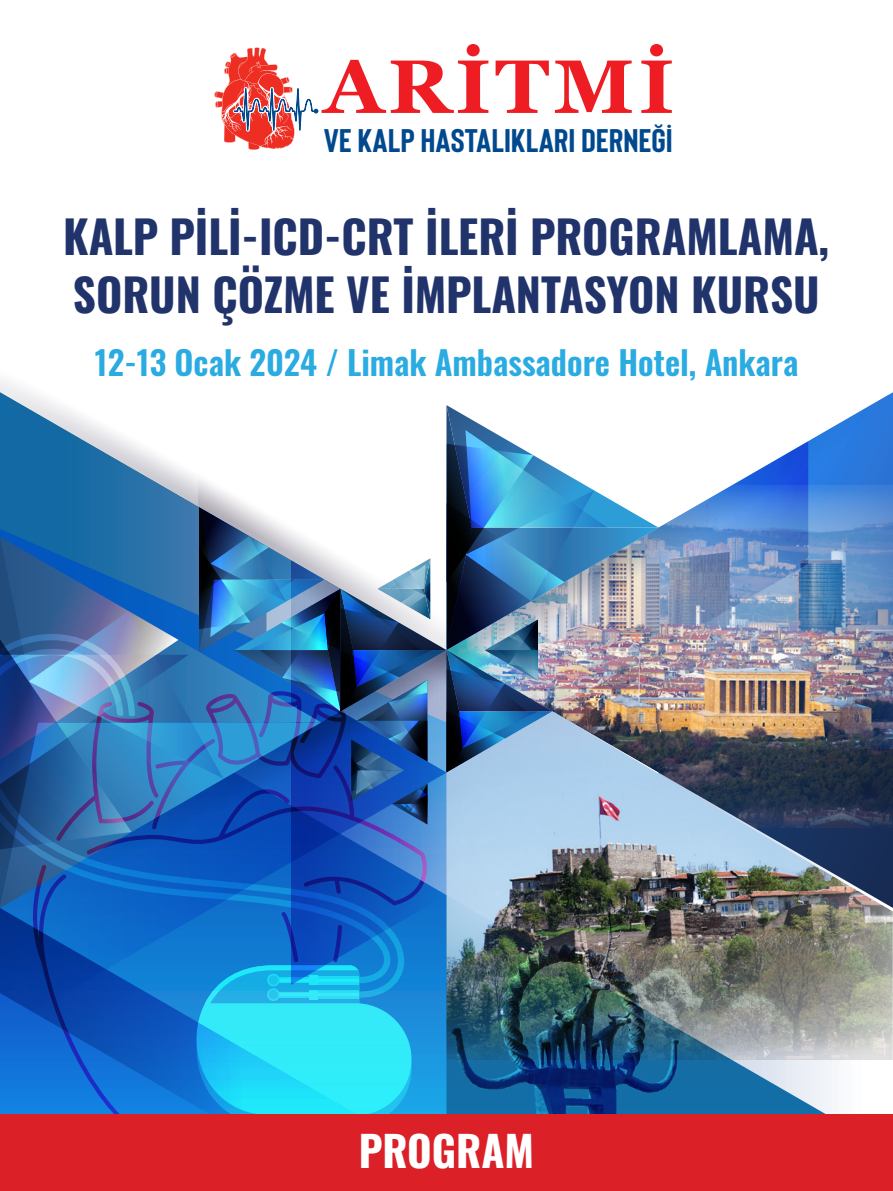
<style>
.page{position:relative;width:893px;height:1191px;background:#fff}
.page>*{position:absolute;margin:0;border:0;box-sizing:border-box;transform-origin:0 0}
.t1{font:700 75.6px "Georgia";letter-spacing:.055em;color:#ee1d23;scale:1.05 1}
.t2{font:700 45px/58.5px "Oswald";color:#21336b}
.t3{font:700 42px "Oswald";color:#fff}
.t4{font:600 33px "Oswald";color:#2aabe1}
.t5{font:700 32.7px "Bison";color:#01498e;scale:1.12 1}
</style>
<div class="page">
<img style="left:755px;top:392px;width:138px;height:319px">
<img style="left:659px;top:650px;width:96px;height:61px">
<img style="left:659px;top:392px;width:230px;height:258px">
<svg style="left:0;top:997px;width:29px;height:117px;background:#106dd4"></svg>
<img style="left:0;top:405px;width:659px;height:503px">
<img style="left:446px;top:711px;width:447px;height:348px">
<img style="left:449px;top:889px;width:303px;height:225px">
<svg style="left:29px;top:690px;width:398px;height:424px;background:#1566c3"></svg>
<svg style="left:0;top:647px;width:404px;height:350px;background:#1d5fb5"></svg>
<img style="left:0;top:634px;width:391px;height:349px">
<svg style="left:169px;top:965px;width:243px;height:149px;background:#23c3ed"></svg>
<div style="left:273px;top:992px;width:39px;height:5px;background:#35ebf9"></div>
<svg style="left:317px;top:990px;width:42px;height:8px"></svg>
<svg style="left:317px;top:976px;width:42px;height:8px"></svg>
<svg style="left:280px;top:977px;width:29px;height:5px"></svg>
<hr style="left:312px;top:979px;width:47px;height:2px;background:#eaeaea">
<hr style="left:273px;top:979px;width:39px;height:2px;background:#eaeaea">
<hr style="left:312px;top:993px;width:47px;height:2px;background:#eaeaea">
<hr style="left:273px;top:993px;width:39px;height:2px;background:#eaeaea">
<div style="left:309px;top:975px;width:8px;height:10px;background:#1ce8f7"></div>
<svg style="left:309px;top:989px;width:8px;height:10px"></svg>
<svg style="left:267px;top:973px;width:13px;height:13px"></svg>
<div style="left:269px;top:975px;width:9px;height:9px;background:#18c3ec;border-radius:50%"></div>
<svg style="left:267px;top:988px;width:13px;height:13px"></svg>
<div style="left:269px;top:990px;width:9px;height:9px;background:#2bc4ec;border-radius:50%"></div>
<div style="left:0;top:1114px;width:893px;height:77px;background:#dc2028"></div>
<svg style="left:214px;top:47px;width:104px;height:103px"></svg>
<h1 class="t1" style="left:324px;top:30px;width:335px">ARİTMİ</h1>
<p class="t5" style="left:324px;top:120px;width:313px">VE KALP HASTALIKLARI DERNEĞİ</p>
<p class="t2" style="left:63px;top:203px;width:768px">KALP PİLİ-ICD-CRT İLERİ PROGRAMLAMA,<br>SORUN ÇÖZME VE İMPLANTASYON KURSU</p>
<p class="t4" style="left:95px;top:333px;width:705px">12-13 Ocak 2024 / Limak Ambassadore Hotel, Ankara</p>
<p class="t3" style="left:359px;top:1113px;width:177px">PROGRAM</p>
</div>
